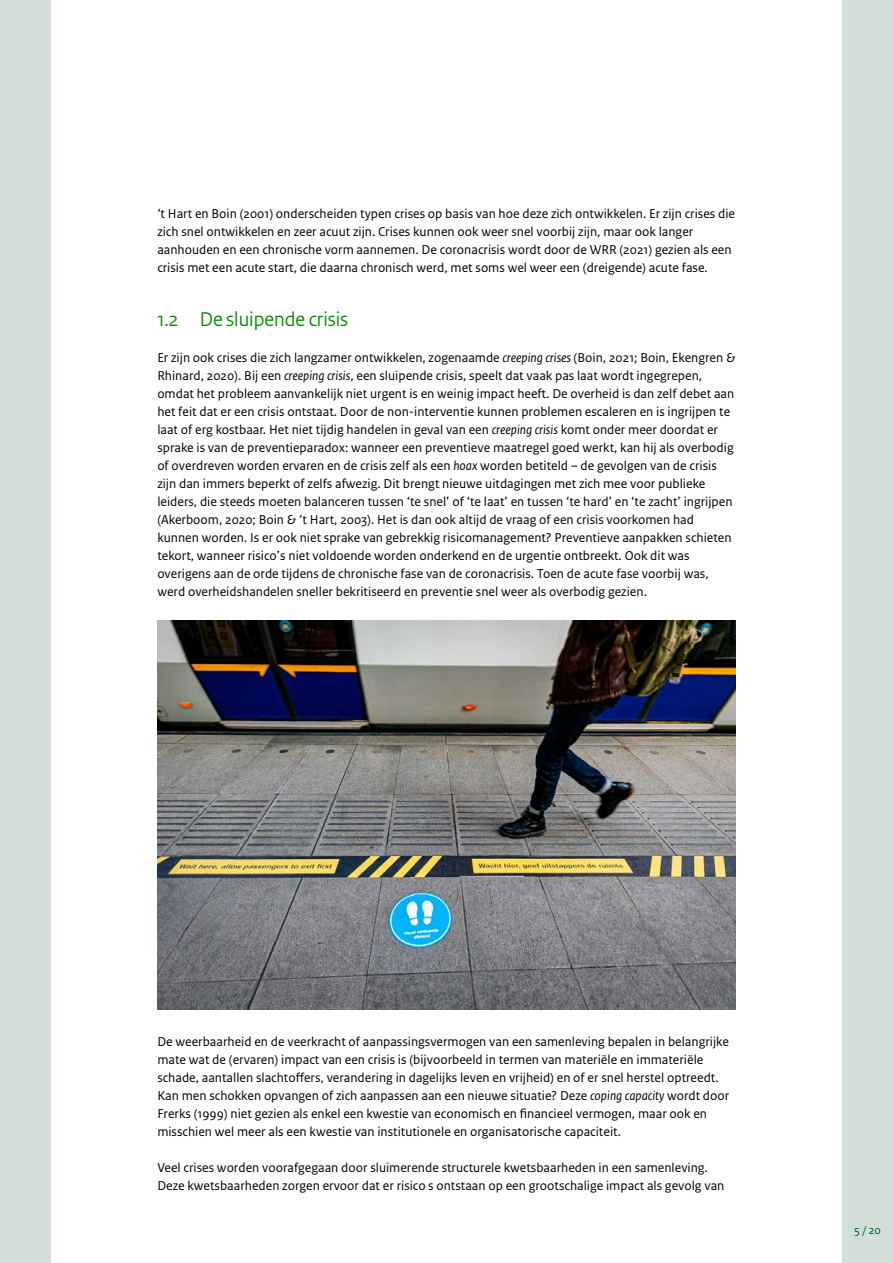
<style>
.page{position:relative;width:893px;height:1263px;background:#d1dfd8}
.page>*{position:absolute;margin:0;border:0;box-sizing:border-box;transform-origin:0 0}
.H3_04_RO_Paragraafko{font:21px "Rijksoverheid Sans Heading";color:#080}
.P_10_RO_Broodtekst_S{font:13.5px/18px "Rijksoverheid Sans Text";color:#000}
.t1{font:12px "Rijksoverheid Sans Text";color:#005832}
.s1{font-style:italic}
</style>
<div class="page">
<div style="left:51px;top:0;width:791px;height:1263px;background:#fff"></div>
<img style="left:157px;top:621px;width:579px;height:389px">
<p class="P_10_RO_Broodtekst_S" style="left:157px;top:205px;width:579px">‘t Hart en Boin (2001) onderscheiden typen crises op basis van hoe deze zich ontwikkelen. Er zijn crises die zich snel ontwikkelen en zeer acuut zijn. Crises kunnen ook weer snel voorbij zijn, maar ook langer aanhouden en een chronische vorm aannemen. De coronacrisis wordt door de WRR (2021) gezien als een crisis met een acute start, die daarna chronisch werd, met soms wel weer een (dreigende) acute fase.</p>
<h3 class="H3_04_RO_Paragraafko" style="left:157px;top:307px;width:192px">1.2 De sluipende crisis</h3>
<p class="P_10_RO_Broodtekst_S" style="left:157px;top:349px;width:580px">Er zijn ook crises die zich langzamer ontwikkelen, zogenaamde <span class="s1">creeping crises</span> (Boin, 2021; Boin, Ekengren &amp; Rhinard, 2020). Bij een <span class="s1">creeping crisis</span>, een sluipende crisis, speelt dat vaak pas laat wordt ingegrepen, omdat het probleem aanvankelijk niet urgent is en weinig impact heeft. De overheid is dan zelf debet aan het feit dat er een crisis ontstaat. Door de non-interventie kunnen problemen escaleren en is ingrijpen te laat of erg kostbaar. Het niet tijdig handelen in geval van een <span class="s1">creeping crisis</span> komt onder meer doordat er sprake is van de preventieparadox: wanneer een preventieve maatregel goed werkt, kan hij als overbodig of overdreven worden ervaren en de crisis zelf als een <span class="s1">hoax</span> worden betiteld – de gevolgen van de crisis zijn dan immers beperkt of zelfs afwezig. Dit brengt nieuwe uitdagingen met zich mee voor publieke leiders, die steeds moeten balanceren tussen ‘te snel’ of ‘te laat’ en tussen ‘te hard’ en ‘te zacht’ ingrijpen (Akerboom, 2020; Boin &amp; ‘t Hart, 2003). Het is dan ook altijd de vraag of een crisis voorkomen had kunnen worden. Is er ook niet sprake van gebrekkig risicomanagement? Preventieve aanpakken schieten tekort, wanneer risico’s niet voldoende worden onderkend en de urgentie ontbreekt. Ook dit was overigens aan de orde tijdens de chronische fase van de coronacrisis. Toen de acute fase voorbij was, werd overheidshandelen sneller bekritiseerd en preventie snel weer als overbodig gezien.</p>
<p class="P_10_RO_Broodtekst_S" style="left:157px;top:1033px;width:573px">De weerbaarheid en de veerkracht of aanpassingsvermogen van een samenleving bepalen in belangrijke mate wat de (ervaren) impact van een crisis is (bijvoorbeeld in termen van materiële en immateriële schade, aantallen slachtoffers, verandering in dagelijks leven en vrijheid) en of er snel herstel optreedt.<br>Kan men schokken opvangen of zich aanpassen aan een nieuwe situatie? Deze <span class="s1">coping capacity</span> wordt door Frerks (1999) niet gezien als enkel een kwestie van economisch en financieel vermogen, maar ook en misschien wel meer als een kwestie van institutionele en organisatorische capaciteit.</p>
<p class="P_10_RO_Broodtekst_S" style="left:157px;top:1159px;width:569px">Veel crises worden voorafgegaan door sluimerende structurele kwetsbaarheden in een samenleving.<br>Deze kwetsbaarheden zorgen ervoor dat er risico s ontstaan op een grootschalige impact als gevolg van</p>
<p class="t1" style="left:854px;top:1223px;width:28px">5 / 20</p>
</div>
